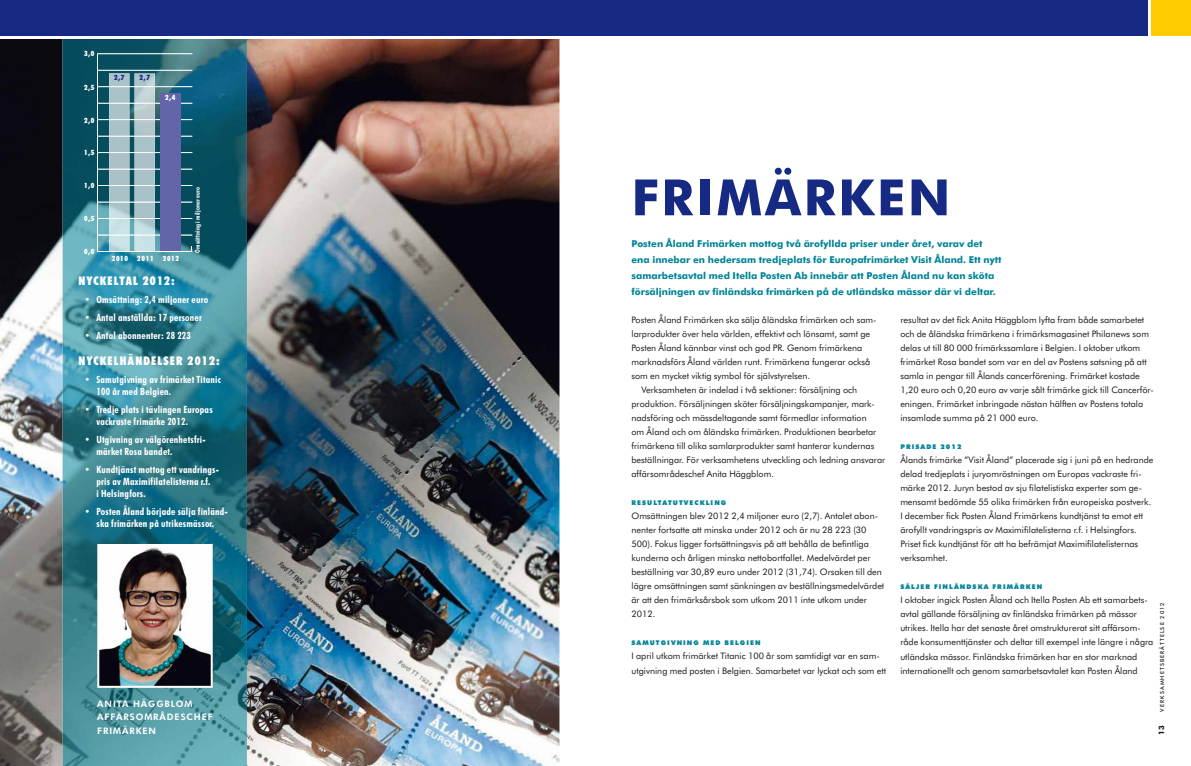
<style>
.page{position:relative;width:1191px;height:766px;background:#fff}
.page>*{position:absolute;margin:0;border:0;box-sizing:border-box;transform-origin:0 0}
.t1{font:700 50px "Futura BT";letter-spacing:.05em;color:#162983}
.t2{font:900 condensed 12px "Futura BT";letter-spacing:.1em;color:#fff}
.t3{font:700 condensed 10px/12px "Futura BT";letter-spacing:.02em;color:#fff}
.t4{font:700 9.5px/16px "Futura BT";color:#008498}
.t5{font:9px/14px "Futura BT";color:#1a171c}
.t6{font:800 9px/13px "Futura BT";letter-spacing:.1em;color:#fff}
.t7{font:700 7.5px "Futura BT";color:#1a171c}
.t8{font:900 condensed 7.2px "Futura BT";letter-spacing:.1em;color:#fff}
.t9{font:900 condensed 7.2px "Futura BT";color:#162983}
.t10{font:700 condensed 6.6px "Futura BT";letter-spacing:.02em;color:#fff}
.t11{font:900 6.5px "Futura BT";letter-spacing:.165em;color:#008498}
.t12{font:500 5.5px "Futura BT";letter-spacing:.2em;color:#1a171c}
</style>
<div class="page">
<div style="left:0;top:0;width:1191px;height:37px;background:#162983"></div>
<div style="left:1148px;top:0;width:43px;height:38px;background:#fecc00"></div>
<hr style="left:1148px;top:0;width:2px;height:765px;background:#fff">
<img style="left:0;top:39px;width:559px;height:726px">
<img style="left:63px;top:39px;width:184px;height:726px">
<hr style="left:0;top:37px;width:1191px;height:2px;background:#fff">
<img style="left:97px;top:544px;width:116px;height:143px">
<hr style="left:97px;top:54px;width:1px;height:197px;background:#fff">
<hr style="left:97px;top:251px;width:95px;height:1px;background:#fff">
<hr style="left:97px;top:218px;width:95px;height:1px;background:#fff">
<hr style="left:97px;top:185px;width:95px;height:1px;background:#fff">
<hr style="left:97px;top:152px;width:95px;height:1px;background:#fff">
<hr style="left:97px;top:119px;width:95px;height:1px;background:#fff">
<hr style="left:97px;top:86px;width:95px;height:1px;background:#fff">
<hr style="left:97px;top:53px;width:95px;height:1px;background:#fff">
<hr style="left:97px;top:235px;width:95px;height:1px;background:#fff">
<hr style="left:97px;top:202px;width:95px;height:1px;background:#fff">
<hr style="left:97px;top:169px;width:95px;height:1px;background:#fff">
<hr style="left:97px;top:136px;width:95px;height:1px;background:#fff">
<hr style="left:97px;top:103px;width:95px;height:1px;background:#fff">
<hr style="left:97px;top:70px;width:95px;height:1px;background:#fff">
<img style="left:135px;top:73px;width:20px;height:13px">
<img style="left:109px;top:73px;width:20px;height:13px">
<svg style="left:109px;top:86px;width:20px;height:166px;background:#b7cdd2"></svg>
<svg style="left:135px;top:86px;width:45px;height:166px;background:#8395b4"></svg>
<p class="t8" style="left:84px;top:49px;width:12px">3,0</p>
<p class="t8" style="left:84px;top:83px;width:12px">2,5</p>
<p class="t8" style="left:84px;top:116px;width:12px">2,0</p>
<p class="t8" style="left:84px;top:148px;width:12px">1,5</p>
<p class="t8" style="left:84px;top:181px;width:12px">1,0</p>
<p class="t8" style="left:84px;top:214px;width:12px">0,5</p>
<p class="t8" style="left:84px;top:247px;width:12px">0,0</p>
<p class="t9" style="left:114px;top:73px;width:12px">2,7</p>
<p class="t9" style="left:140px;top:73px;width:12px">2,7</p>
<p class="t8" style="left:165px;top:93px;width:12px">2,4</p>
<p class="t8" style="left:112px;top:253px;width:18px">2010</p>
<p class="t8" style="left:137px;top:253px;width:18px">2011</p>
<p class="t8" style="left:163px;top:253px;width:18px">2012</p>
<p class="t10" style="left:194px;top:252px;width:67px;rotate:-90deg">Omsättning i miljoner euro</p>
<h2 class="t2" style="left:78px;top:273px;width:98px">NYCKELTAL 2012:</h2>
<p class="t3" style="left:84px;top:293px;width:125px">• Omsättning: 2,4 miljoner euro</p>
<p class="t3" style="left:84px;top:311px;width:119px">• Antal anställda: 17 personer</p>
<p class="t3" style="left:84px;top:329px;width:108px">• Antal abonnenter: 28 223</p>
<h2 class="t2" style="left:78px;top:353px;width:143px">NYCKELhäNdELsEr 2012:</h2>
<p class="t3" style="left:96px;top:373px;width:126px;text-indent:-12px">• Samutgivning av frimärket Titanic<br>100 år med Belgien.</p>
<p class="t3" style="left:96px;top:403px;width:118px;text-indent:-12px">• Tredje plats i tävlingen Europas vackraste frimärke 2012.</p>
<p class="t3" style="left:96px;top:433px;width:111px;text-indent:-12px">• Utgivning av välgörenhetsfri&shy;märket Rosa bandet.</p>
<p class="t3" style="left:96px;top:463px;width:124px;text-indent:-12px">• Kundtjänst mottog ett vandrings&shy;pris av Maximifilatelisterna r.f.<br>i Helsingfors.</p>
<p class="t3" style="left:84px;top:505px;width:145px;text-align:center">• Posten Åland började sälja finländ&shy;ska frimärken på utrikesmässor.</p>
<p class="t6" style="left:97px;top:697px;width:117px">ANITA HÄGGBLOM<br>AFFÄRSOMRÅDESCHEF</p>
<p class="t6" style="left:97px;top:724px;width:60px">FRIMÄRKEN</p>
<h1 class="t1" style="left:631px;top:167px;width:320px">FRIMÄRKEN</h1>
<p class="t4" style="left:631px;top:235px;width:371px">Posten Åland Frimärken mottog två ärofyllda priser under året, varav det ena innebar en hedersam tredjeplats för Europafrimärket Visit Åland. Ett nytt samarbetsavtal med Itella Posten Ab innebär att Posten Åland nu kan sköta försäljningen av finländska frimärken på de utländska mässor där vi deltar.</p>
<p class="t5" style="left:631px;top:313px;width:246px">Posten Åland Frimärken ska sälja åländska frimärken och sam-</p>
<p class="t5" style="left:631px;top:327px;width:240px">larprodukter över hela världen, effektivt och lönsamt, samt ge</p>
<p class="t5" style="left:631px;top:341px;width:232px">Posten Åland kännbar vinst och god PR. Genom frimärkena</p>
<p class="t5" style="left:631px;top:355px;width:240px">marknadsförs Åland världen runt. Frimärkena fungerar också</p>
<p class="t5" style="left:631px;top:369px;width:180px">som en mycket viktig symbol för självstyrelsen.</p>
<p class="t5" style="left:641px;top:383px;width:217px">Verksamheten är indelad i två sektioner: försäljning och</p>
<p class="t5" style="left:631px;top:397px;width:245px">produktion. Försäljningen sköter försäljningskampanjer, mark-</p>
<p class="t5" style="left:631px;top:411px;width:237px">nadsföring och mässdeltagande samt förmedlar information</p>
<p class="t5" style="left:631px;top:425px;width:246px">om Åland och om åländska frimärken. Produktionen bearbetar</p>
<p class="t5" style="left:631px;top:439px;width:244px">frimärkena till olika samlarprodukter samt hanterar kundernas</p>
<p class="t5" style="left:631px;top:453px;width:255px">beställningar. För verksamhetens utveckling och ledning ansvarar</p>
<p class="t5" style="left:631px;top:467px;width:144px">affärsområdeschef Anita Häggblom.</p>
<p class="t11" style="left:631px;top:499px;width:96px">RESULTATUTVECKLING</p>
<p class="t5" style="left:631px;top:509px;width:254px">Omsättningen blev 2012 2,4 miljoner euro (2,7). Antalet abon&shy;nenter fortsatte att minska under 2012 och är nu 28 223 (30<br>500). Fokus ligger fortsättningsvis på att behålla de befintliga kunderna och årligen minska nettobortfallet. Medelvärdet per beställning var 30,89 euro under 2012 (31,74). Orsaken till den lägre omsättningen samt sänkningen av beställningsmedelvärdet är att den frimärksårsbok som utkom 2011 inte utkom under 2012.</p>
<p class="t11" style="left:631px;top:639px;width:130px">SAMUTGIVNING MED BELGIEN</p>
<p class="t5" style="left:631px;top:649px;width:256px">I april utkom frimärket Titanic 100 år som samtidigt var en sam&shy;utgivning med posten i Belgien. Samarbetet var lyckat och som ett</p>
<p class="t5" style="left:900px;top:313px;width:255px">resultat av det fick Anita Häggblom lyfta fram både samarbetet och de åländska frimärkena i frimärksmagasinet Philanews som delas ut till 80 000 frimärkssamlare i Belgien. I oktober utkom frimärket Rosa bandet som var en del av Postens satsning på att samla in pengar till Ålands cancerförening. Frimärket kostade 1,20 euro och 0,20 euro av varje sålt frimärke gick till Cancerför&shy;eningen. Frimärket inbringade nästan hälften av Postens totala insamlade summa på 21 000 euro.</p>
<p class="t11" style="left:900px;top:443px;width:63px">PRISADE 2012</p>
<p class="t5" style="left:900px;top:453px;width:255px">Ålands frimärke ”Visit Åland” placerade sig i juni på en hedrande delad tredjeplats i juryomröstningen om Europas vackraste fri&shy;märke 2012. Juryn bestod av sju filatelistiska experter som ge&shy;mensamt bedömde 55 olika frimärken från europeiska postverk.<br>I december fick Posten Åland Frimärkens kundtjänst ta emot ett ärofyllt vandringspris av Maximifilatelisterna r.f. i Helsingfors.<br>Priset fick kundtjänst för att ha befrämjat Maximifilatelisternas verksamhet.</p>
<p class="t11" style="left:900px;top:583px;width:143px">SÄLJER FINLÄNDSKA FRIMÄRKEN</p>
<p class="t5" style="left:900px;top:593px;width:255px">I oktober ingick Posten Åland och Itella Posten Ab ett samarbets&shy;avtal gällande försäljning av finländska frimärken på mässor utrikes. Itella har det senaste året omstrukturerat sitt affärsom&shy;råde konsumenttjänster och deltar till exempel inte längre i några utländska mässor. Finländska frimärken har en stor marknad internationellt och genom samarbetsavtalet kan Posten Åland</p>
<p class="t12" style="left:1158px;top:711px;width:111px;rotate:-90deg">VERKSAMHETSBERÄTTELSE 2012</p>
<p class="t7" style="left:1156px;top:734px;width:11px;rotate:-90deg">13</p>
</div>
